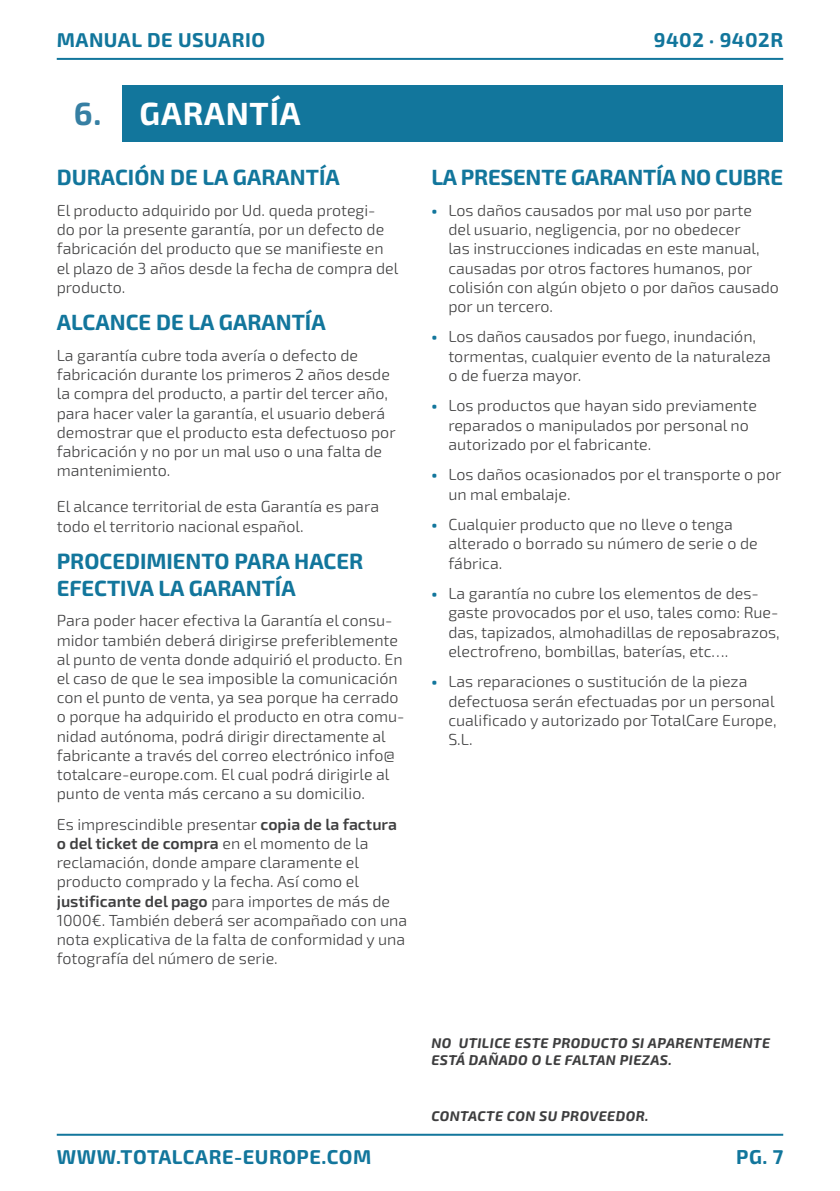
<style>
.page{position:relative;width:840px;height:1191px;background:#fff}
.page>*{position:absolute;margin:0;border:0;box-sizing:border-box;transform-origin:0 0}
._00-titulo{font:700 32px "Exo 2";letter-spacing:.025em;color:#fff}
.t1{font:700 32px "Exo 2";color:#367fa3}
._00-Sub___Tripa{font:700 22px/26.4px "Exo 2";color:#12769c}
.t2{font:700 20px "Exo 2";letter-spacing:.025em;color:#12769c}
.t3{font:300 16px/19.2px "Exo 2";color:#3e3e3f}
.t4{font:italic 700 14px/16.8px "Exo 2";letter-spacing:.03em;color:#3e3e3f}
.s1{font-weight:600}
.s2{font-weight:800;color:#12769c}
</style>
<div class="page">
<hr style="left:57px;top:58px;width:725px;height:2px;background:#12769c">
<hr style="left:57px;top:1133px;width:725px;height:2px;background:#12769c">
<div style="left:122px;top:85px;width:660px;height:57px;background:#12769c"></div>
<p class="t2" style="left:57px;top:28px;width:210px">MANUAL DE USUARIO</p>
<p class="t2" style="left:653px;top:28px;width:131px">9402 · 9402R</p>
<p class="t1" style="left:74px;top:94px;width:29px">6.</p>
<p class="_00-titulo" style="left:139px;top:94px;width:162px">GARANTÍA</p>
<p class="_00-Sub___Tripa" style="left:57px;top:165px;width:284px">DURACIÓN DE LA GARANTÍA</p>
<p class="t3" style="left:57px;top:201px;width:343px">El producto adquirido por Ud. queda protegi-<br>do por la presente garantía, por un defecto de fabricación del producto que se manifieste en el plazo de 3 años desde la fecha de compra del producto.</p>
<p class="_00-Sub___Tripa" style="left:57px;top:310px;width:270px">ALCANCE DE LA GARANTÍA</p>
<p class="t3" style="left:57px;top:346px;width:340px">La garantía cubre toda avería o defecto de fabricación durante los primeros 2 años desde la compra del producto, a partir del tercer año, para hacer valer la garantía, el usuario deberá demostrar que el producto esta defectuoso por fabricación y no por un mal uso o una falta de mantenimiento.</p>
<p class="t3" style="left:57px;top:497px;width:323px">El alcance territorial de esta Garantía es para todo el territorio nacional español.</p>
<p class="_00-Sub___Tripa" style="left:57px;top:549px;width:308px">PROCEDIMIENTO PARA HACER<br>EFECTIVA LA GARANTÍA</p>
<p class="t3" style="left:57px;top:611px;width:349px">Para poder hacer efectiva la Garantía el consu&shy;midor también deberá dirigirse preferiblemente al punto de venta donde adquirió el producto. En el caso de que le sea imposible la comunicación con el punto de venta, ya sea porque ha cerrado o porque ha adquirido el producto en otra comu&shy;nidad autónoma, podrá dirigir directamente al fabricante a través del correo electrónico info@ totalcare-europe.com. El cual podrá dirigirle al punto de venta más cercano a su domicilio.</p>
<p class="t3" style="left:57px;top:815px;width:352px">Es imprescindible presentar <span class="s1">copia de la factura o del ticket de compra</span> en el momento de la reclamación, donde ampare claramente el producto comprado y la fecha. Así como el <span class="s1">justificante del pago</span> para importes de más de 1000€. También deberá ser acompañado con una nota explicativa de la falta de conformidad y una fotografía del número de serie.</p>
<p class="_00-Sub___Tripa" style="left:431px;top:165px;width:353px">LA PRESENTE GARANTÍA NO CUBRE</p>
<p class="t3" style="left:448px;top:201px;width:332px;text-indent:-17px"><span class="s2">•</span> Los daños causados por mal uso por parte<br>del usuario, negligencia, por no obedecer<br>las instrucciones indicadas en este manual, causadas por otros factores humanos, por colisión con algún objeto o por daños causado por un tercero.</p>
<p class="t3" style="left:448px;top:327px;width:324px;text-indent:-17px"><span class="s2">•</span> Los daños causados por fuego, inundación, tormentas, cualquier evento de la naturaleza o de fuerza mayor.</p>
<p class="t3" style="left:448px;top:396px;width:310px;text-indent:-17px"><span class="s2">•</span> Los productos que hayan sido previamente reparados o manipulados por personal no autorizado por el fabricante.</p>
<p class="t3" style="left:448px;top:465px;width:334px;text-indent:-17px"><span class="s2">•</span> Los daños ocasionados por el transporte o por un mal embalaje.</p>
<p class="t3" style="left:448px;top:515px;width:311px;text-indent:-17px"><span class="s2">•</span> Cualquier producto que no lleve o tenga alterado o borrado su número de serie o de fábrica.</p>
<p class="t3" style="left:448px;top:584px;width:333px;text-indent:-17px"><span class="s2">•</span> La garantía no cubre los elementos de des&shy;gaste provocados por el uso, tales como: Rue&shy;das, tapizados, almohadillas de reposabrazos, electrofreno, bombillas, baterías, etc….</p>
<p class="t3" style="left:448px;top:672px;width:329px;text-indent:-17px"><span class="s2">•</span> Las reparaciones o sustitución de la pieza defectuosa serán efectuadas por un personal cualificado y autorizado por TotalCare Europe, S.L.</p>
<p class="t4" style="left:431px;top:1034px;width:340px">NO UTILICE ESTE PRODUCTO SI APARENTEMENTE<br>ESTÁ DAÑADO O LE FALTAN PIEZAS.</p>
<p class="t4" style="left:431px;top:1107px;width:218px">CONTACTE CON SU PROVEEDOR.</p>
<p class="t2" style="left:57px;top:1145px;width:316px">WWW.TOTALCARE-EUROPE.COM</p>
<p class="t2" style="left:735px;top:1145px;width:48px">PG. 7</p>
</div>
